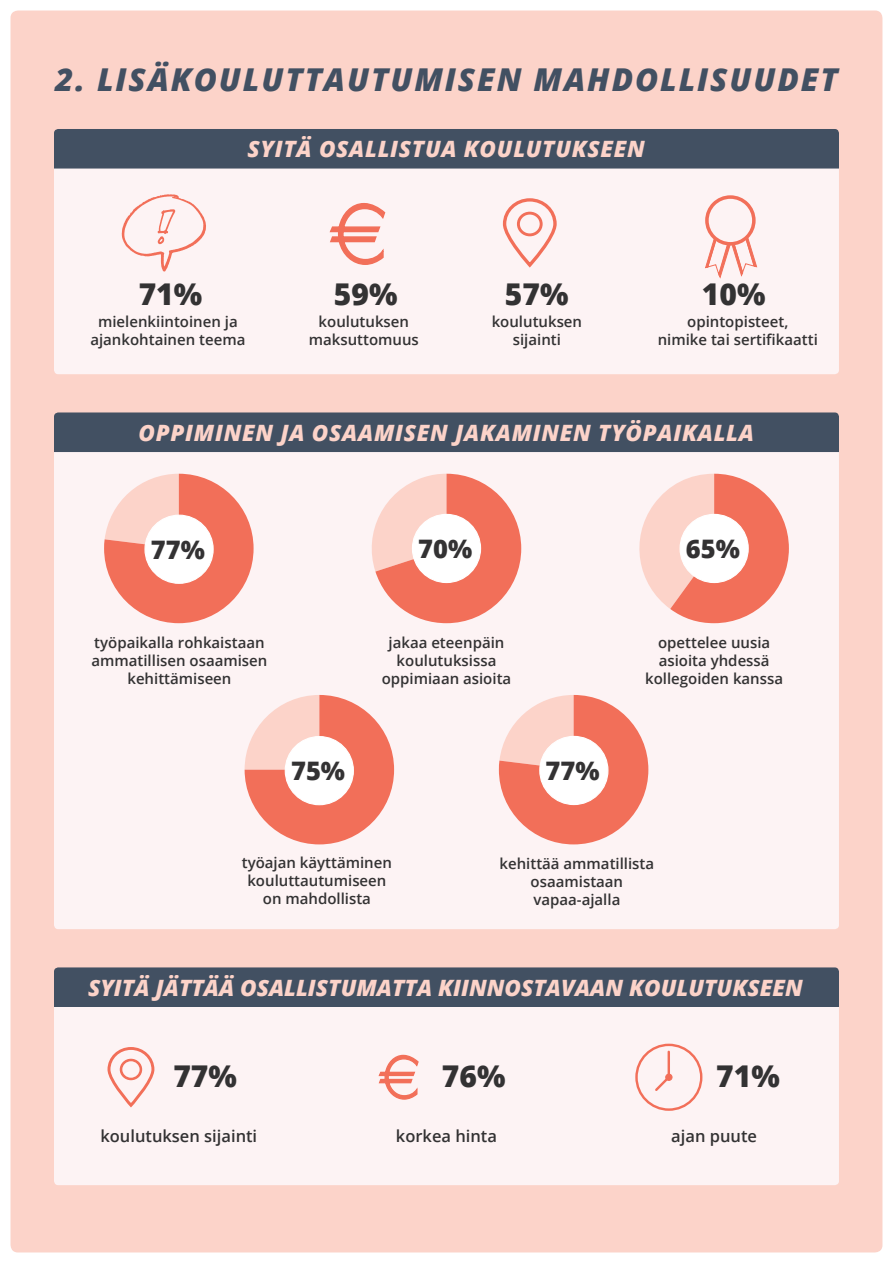
<style>
.page{position:relative;width:893px;height:1263px;background:#fff}
.page>*{position:absolute;margin:0;border:0;box-sizing:border-box;transform-origin:0 0}
.t1{font:italic 800 31.5px "Open Sans";letter-spacing:.06em;color:#425062}
.t2{font:800 30px "Open Sans";color:#333233}
.t3{font:800 25.5px "Open Sans";color:#333233}
.t4{font:italic 800 22.5px "Open Sans";letter-spacing:.03em;color:#fcd3c9}
.t5{font:italic 800 22.5px "Open Sans";color:#fcd3c9}
.t6{font:600 16.5px "Open Sans";color:#333233}
.t7{font:600 15px/18px "Open Sans";color:#333233;text-align:center}
</style>
<div class="page">
<div style="left:5px;top:5px;width:883px;height:1253px;background:#fcd3c9;border-radius:13px"></div>
<div style="left:0;top:0;width:893px;height:1263px;border:10px solid #fff;border-radius:13px"></div>
<div style="left:54px;top:996px;width:785px;height:189px;background:#fdf3f4;border-radius:4px"></div>
<div style="left:54px;top:967px;width:785px;height:40px;background:#425062"></div>
<div style="left:635px;top:1044px;width:67px;height:67px;border:2px solid #f26f59;border-radius:50%"></div>
<svg style="left:653px;top:1049px;width:19px;height:42px"></svg>
<div style="left:665px;top:1074px;width:7px;height:7px;border:1px solid #f26f59;border-radius:50%"></div>
<svg style="left:107px;top:1047px;width:48px;height:61px"></svg>
<svg style="left:378px;top:1054px;width:41px;height:46px"></svg>
<div style="left:54px;top:418px;width:785px;height:511px;background:#fdf3f4;border-radius:4px"></div>
<svg style="left:245px;top:695px;width:149px;height:149px"></svg>
<div style="left:285px;top:736px;width:68px;height:69px;background:#fff;border-radius:50%"></div>
<div style="left:285px;top:736px;width:69px;height:69px;border:1px solid #fff;border-radius:50%"></div>
<svg style="left:499px;top:695px;width:149px;height:149px"></svg>
<div style="left:540px;top:736px;width:68px;height:68px;background:#fff;border-radius:50%"></div>
<div style="left:539px;top:736px;width:69px;height:69px;border:1px solid #fff;border-radius:50%"></div>
<svg style="left:104px;top:474px;width:150px;height:149px"></svg>
<div style="left:145px;top:515px;width:68px;height:68px;background:#fff;border-radius:50%"></div>
<div style="left:144px;top:515px;width:70px;height:69px;border:1px solid #fff;border-radius:50%"></div>
<svg style="left:372px;top:474px;width:149px;height:149px"></svg>
<div style="left:412px;top:514px;width:69px;height:68px;background:#fff;border-radius:50%"></div>
<div style="left:412px;top:514px;width:69px;height:69px;border:1px solid #fff;border-radius:50%"></div>
<svg style="left:639px;top:474px;width:150px;height:149px"></svg>
<div style="left:680px;top:514px;width:68px;height:68px;background:#fff;border-radius:50%"></div>
<div style="left:679px;top:514px;width:70px;height:69px;border:1px solid #fff;border-radius:50%"></div>
<div style="left:54px;top:412px;width:785px;height:40px;background:#425062"></div>
<div style="left:54px;top:162px;width:785px;height:212px;background:#fdf3f4;border-radius:4px"></div>
<div style="left:54px;top:129px;width:785px;height:40px;background:#425062"></div>
<svg style="left:329px;top:203px;width:57px;height:62px"></svg>
<svg style="left:705px;top:195px;width:53px;height:84px"></svg>
<svg style="left:122px;top:194px;width:84px;height:78px"></svg>
<svg style="left:502px;top:198px;width:55px;height:70px"></svg>
<p class="t1" style="left:55px;top:56px;width:784px">2. LISÄKOULUTTAUTUMISEN MAHDOLLISUUDET</p>
<p class="t4" style="left:248px;top:132px;width:399px">SYITÄ OSALLISTUA KOULUTUKSEEN</p>
<p class="t2" style="left:139px;top:271px;width:65px">71%</p>
<p class="t2" style="left:334px;top:271px;width:65px">59%</p>
<p class="t2" style="left:505px;top:271px;width:65px">57%</p>
<p class="t2" style="left:702px;top:271px;width:65px">10%</p>
<p class="t7" style="left:90px;top:313px;width:156px">mielenkiintoinen ja ajankohtainen teema</p>
<p class="t7" style="left:309px;top:313px;width:112px">koulutuksen maksuttomuus</p>
<p class="t7" style="left:492px;top:313px;width:92px">koulutuksen</p>
<p class="t7" style="left:513px;top:331px;width:50px">sijainti</p>
<p class="t7" style="left:658px;top:313px;width:162px">opintopisteet,<br>nimike tai sertifikaatti</p>
<p class="t4" style="left:139px;top:416px;width:617px">OPPIMINEN JA OSAAMISEN JAKAMINEN TYÖPAIKALLA</p>
<p class="t3" style="left:151px;top:530px;width:56px">77%</p>
<p class="t3" style="left:418px;top:529px;width:56px">70%</p>
<p class="t3" style="left:686px;top:529px;width:56px">65%</p>
<p class="t7" style="left:91px;top:633px;width:177px">työpaikalla rohkaistaan ammatillisen osaamisen kehittämiseen</p>
<p class="t7" style="left:382px;top:633px;width:131px">jakaa eteenpäin koulutuksissa oppimiaan asioita</p>
<p class="t7" style="left:645px;top:633px;width:139px">opettelee uusia asioita yhdessä kollegoiden kanssa</p>
<p class="t3" style="left:291px;top:752px;width:56px">75%</p>
<p class="t3" style="left:546px;top:751px;width:56px">77%</p>
<p class="t7" style="left:242px;top:853px;width:152px">työajan käyttäminen kouluttautumiseen</p>
<p class="t7" style="left:263px;top:889px;width:110px">on mahdollista</p>
<p class="t7" style="left:500px;top:854px;width:156px">kehittää ammatillista osaamistaan vapaa-ajalla</p>
<p class="t5" style="left:88px;top:970px;width:716px">SYITÄ JÄTTÄÄ OSALLISTUMATTA KIINNOSTAVAAN KOULUTUKSEEN</p>
<p class="t2" style="left:173px;top:1053px;width:65px">77%</p>
<p class="t2" style="left:442px;top:1053px;width:65px">76%</p>
<p class="t2" style="left:716px;top:1053px;width:65px">71%</p>
<p class="t6" style="left:100px;top:1124px;width:158px">koulutuksen sijainti</p>
<p class="t6" style="left:396px;top:1124px;width:103px">korkea hinta</p>
<p class="t6" style="left:671px;top:1124px;width:87px">ajan puute</p>
</div>
